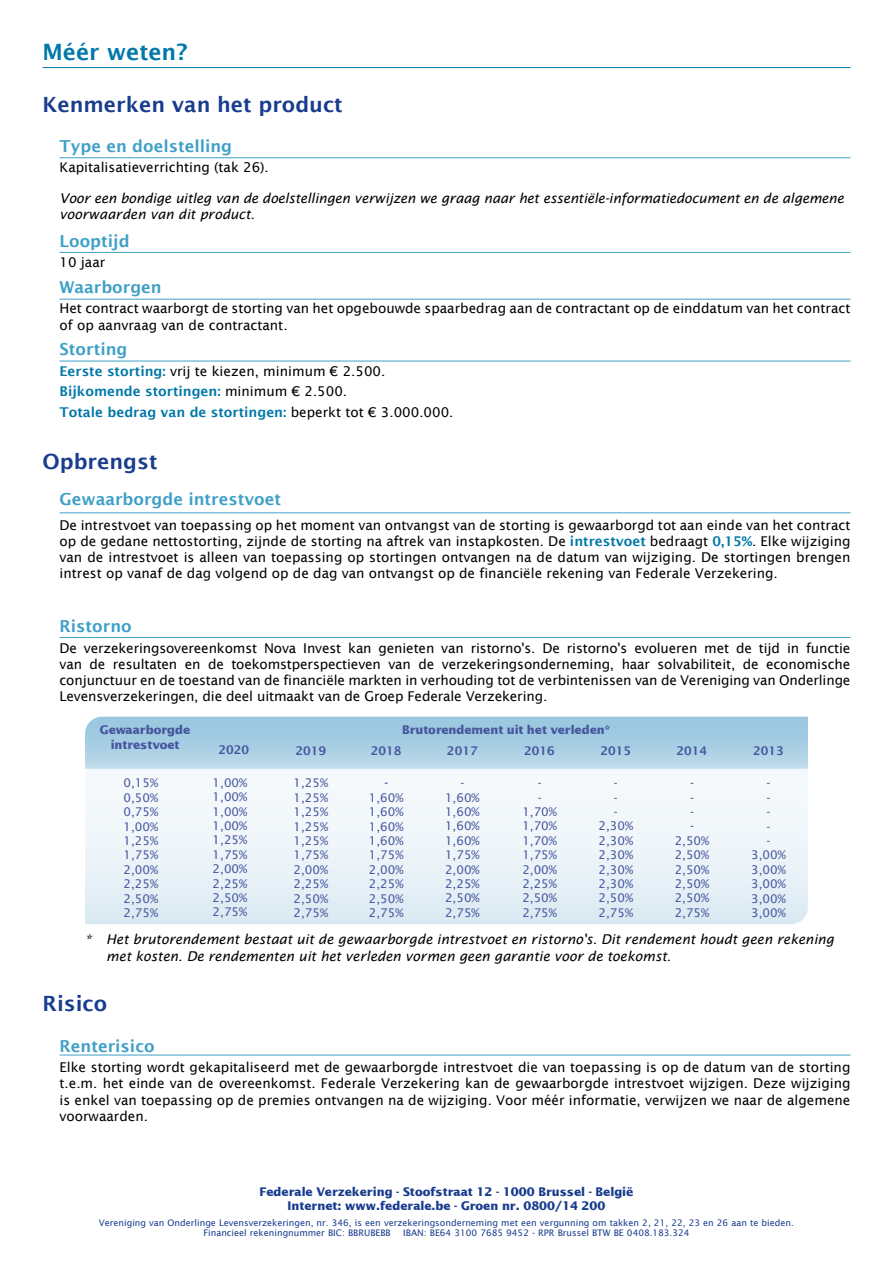
<style>
.page{position:relative;width:893px;height:1263px;background:#fff}
.page>*{position:absolute;margin:0;border:0;box-sizing:border-box;transform-origin:0 0}
.t1{font:600 22.5px "Lucida Sans";color:#0078a9}
.t2{font:600 21px "Lucida Sans";color:#183c8e}
.t3{font:600 16.5px "Lucida Sans";color:#3fa0c7}
.t4{font:13.5px/16.2px "Lucida Sans";color:#000;text-align:justify}
.t5{font:italic 13.5px/16.2px "Lucida Sans";color:#000}
.t6{font:600 13.5px/20.4px "Lucida Sans";color:#0078a9}
.t7{font:12px/14.4px "Lucida Sans";color:#45569e;text-align:center}
.t8{font:700 12px/14.4px "Lucida Sans";color:#183c8e;text-align:center}
.t9{font:700 12px/14.4px "Lucida Sans";color:#45569e;text-align:center}
.t10{font:600 12px "Lucida Sans";color:#45569e}
.t11{font:9px/10.5px "Lucida Sans";color:#183c8e}
.s1{font-weight:400;color:#fff}
.s2{font-weight:400;color:#000}
.s3{font-weight:600;color:#0078a9}
</style>
<div class="page">
<hr style="left:43px;top:67px;width:807px;height:1px;background:#0078a9">
<hr style="left:60px;top:157px;width:790px;height:1px;background:#3fa0c7">
<hr style="left:60px;top:252px;width:790px;height:1px;background:#3fa0c7">
<hr style="left:60px;top:299px;width:790px;height:1px;background:#3fa0c7">
<hr style="left:60px;top:512px;width:790px;height:1px;background:#3fa0c7">
<hr style="left:60px;top:637px;width:790px;height:1px;background:#3fa0c7">
<hr style="left:60px;top:361px;width:790px;height:1px;background:#3fa0c7">
<hr style="left:60px;top:1054px;width:790px;height:1px;background:#3fa0c7">
<svg style="left:85px;top:789px;width:723px;height:135px;fill:#edf4f9"></svg>
<svg style="left:85px;top:717px;width:723px;height:52px;background:#a8cee3"></svg>
<h1 class="t1" style="left:43px;top:39px;width:147px">Méér weten?</h1>
<h2 class="t2" style="left:43px;top:93px;width:315px">Kenmerken van het product<span class="s1">T</span></h2>
<p class="t3" style="left:60px;top:136px;width:174px">Type en doelstelling</p>
<p class="t4" style="left:60px;top:159px;width:211px">Kapitalisatieverrichting (tak 26).</p>
<p class="t5" style="left:60px;top:190px;width:786px">Voor een bondige uitleg van de doelstellingen verwijzen we graag naar het essentiële-informatiedocument en de algemene voorwaarden van dit product.</p>
<p class="t3" style="left:60px;top:231px;width:72px">Looptijd</p>
<p class="t4" style="left:60px;top:254px;width:47px">10 jaar</p>
<p class="t3" style="left:60px;top:278px;width:104px">Waarborgen</p>
<p class="t4" style="left:60px;top:300px;width:792px">Het contract waarborgt de storting van het opgebouwde spaarbedrag aan de contractant op de einddatum van het contract of op aanvraag van de contractant.</p>
<p class="t3" style="left:60px;top:340px;width:69px">Storting</p>
<p class="t6" style="left:60px;top:361px;width:396px">Eerste storting: <span class="s2">vrij te kiezen, minimum € 2.500.<br></span>Bijkomende stortingen: <span class="s2">minimum € 2.500.<br></span>Totale bedrag van de stortingen: <span class="s2">beperkt tot € 3.000.000.</span></p>
<h2 class="t2" style="left:43px;top:449px;width:117px">Opbrengst</h2>
<p class="t3" style="left:60px;top:490px;width:223px">Gewaarborgde intrestvoet</p>
<p class="t4" style="left:60px;top:517px;width:792px">De intrestvoet van toepassing op het moment van ontvangst van de storting is gewaarborgd tot aan einde van het contract op de gedane nettostorting, zijnde de storting na aftrek van instapkosten. De <span class="s3">intrestvoet</span> bedraagt <span class="s3">0,15%</span>. Elke wijziging van de intrestvoet is alleen van toepassing op stortingen ontvangen na de datum van wijziging. De stortingen brengen intrest op vanaf de dag volgend op de dag van ontvangst op de financiële rekening van Federale Verzekering.</p>
<p class="t3" style="left:60px;top:617px;width:74px">Ristorno</p>
<p class="t4" style="left:60px;top:640px;width:792px">De verzekeringsovereenkomst Nova Invest kan genieten van ristorno's. De ristorno's evolueren met de tijd in functie van de resultaten en de toekomstperspectieven van de verzekeringsonderneming, haar solvabiliteit, de economische conjunctuur en de toestand van de financiële markten in verhouding tot de verbintenissen van de Vereniging van Onderlinge Levensverzekeringen, die deel uitmaakt van de Groep Federale Verzekering.</p>
<p class="t9" style="left:100px;top:723px;width:92px">Gewaarborgde intrestvoet</p>
<p class="t7" style="left:124px;top:776px;width:36px;text-align:justify">0,15% 0,50% 0,75% 1,00% 1,25% 1,75% 2,00% 2,25% 2,50% 2,75%</p>
<p class="t10" style="left:219px;top:743px;width:32px">2020</p>
<p class="t7" style="left:213px;top:775px;width:36px;text-align:justify">1,00% 1,00% 1,00% 1,00% 1,25% 1,75% 2,00% 2,25% 2,50% 2,75%</p>
<p class="t10" style="left:295px;top:744px;width:32px">2019</p>
<p class="t7" style="left:293px;top:776px;width:36px;text-align:justify">1,25% 1,25% 1,25% 1,25% 1,25% 1,75% 2,00% 2,25% 2,50% 2,75%</p>
<p class="t9" style="left:402px;top:723px;width:209px">Brutorendement uit het verleden*</p>
<p class="t10" style="left:371px;top:744px;width:32px">2018</p>
<p class="t10" style="left:384px;top:776px;width:5px">-</p>
<p class="t7" style="left:369px;top:790px;width:36px;text-align:justify">1,60% 1,60% 1,60% 1,60% 1,75% 2,00% 2,25% 2,50% 2,75%</p>
<p class="t10" style="left:447px;top:744px;width:32px">2017</p>
<p class="t7" style="left:445px;top:776px;width:36px">-<br>1,60%<br>1,60%<br>1,60%<br>1,60%<br>1,75%<br>2,00%<br>2,25%<br>2,50%<br>2,75%</p>
<p class="t10" style="left:524px;top:744px;width:32px">2016</p>
<p class="t7" style="left:522px;top:776px;width:36px">-<br>-<br>1,70%<br>1,70%<br>1,70%<br>1,75%<br>2,00%<br>2,25%<br>2,50%<br>2,75%</p>
<p class="t10" style="left:600px;top:744px;width:32px">2015</p>
<p class="t7" style="left:598px;top:776px;width:36px">-<br>-<br>-<br>2,30%<br>2,30%<br>2,30%<br>2,30%<br>2,30%<br>2,50%<br>2,75%</p>
<p class="t10" style="left:677px;top:744px;width:32px">2014</p>
<p class="t7" style="left:675px;top:776px;width:36px">-<br>-<br>-<br>-<br>2,50%<br>2,50%<br>2,50%<br>2,50%<br>2,50%<br>2,75%</p>
<p class="t10" style="left:753px;top:744px;width:32px">2013</p>
<p class="t7" style="left:751px;top:776px;width:36px">-<br>-<br>-<br>-<br>-<br>3,00%<br>3,00%<br>3,00%<br>3,00%<br>3,00%</p>
<p class="t5" style="left:106px;top:931px;width:729px;text-indent:-21px">* Het brutorendement bestaat uit de gewaarborgde intrestvoet en ristorno's. Dit rendement houdt geen rekening met kosten. De rendementen uit het verleden vormen geen garantie voor de toekomst.</p>
<h2 class="t2" style="left:43px;top:991px;width:66px">Risico</h2>
<p class="t3" style="left:60px;top:1036px;width:97px">Renterisico</p>
<p class="t4" style="left:60px;top:1059px;width:792px">Elke storting wordt gekapitaliseerd met de gewaarborgde intrestvoet die van toepassing is op de datum van de storting t.e.m. het einde van de overeenkomst. Federale Verzekering kan de gewaarborgde intrestvoet wijzigen. Deze wijziging is enkel van toepassing op de premies ontvangen na de wijziging. Voor méér informatie, verwijzen we naar de algemene voorwaarden.</p>
<p class="t8" style="left:260px;top:1184px;width:375px">Federale Verzekering - Stoofstraat 12 - 1000 Brussel - België<br>Internet: www.federale.be - Groen nr. 0800/14 200</p>
<p class="t11" style="left:203px;top:1217px;width:592px;text-indent:-104px">Vereniging van Onderlinge Levensverzekeringen, nr. 346, is een verzekeringsonderneming met een vergunning om takken 2, 21, 22, 23 en 26 aan te bieden.<br>Financieel rekeningnummer BIC: BBRUBEBB</p>
<p class="t11" style="left:403px;top:1227px;width:288px">IBAN: BE64 3100 7685 9452 - RPR Brussel BTW BE 0408.183.324</p>
</div>
